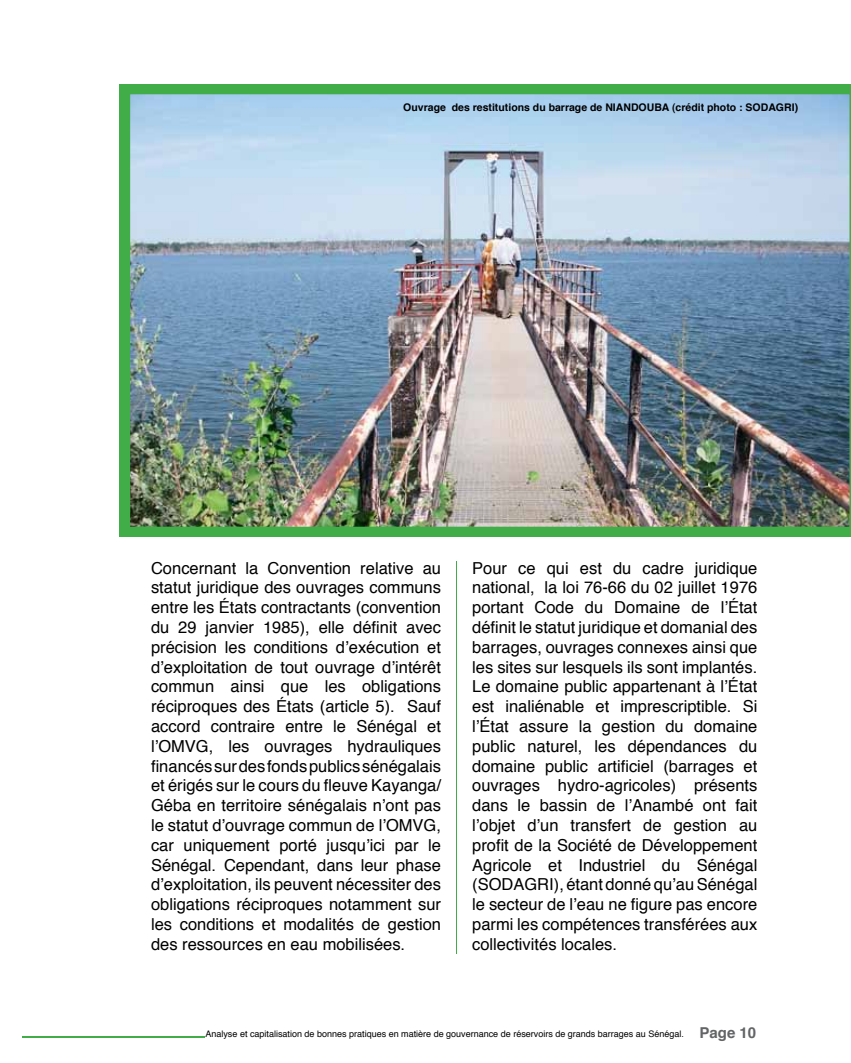
<style>
.page{position:relative;width:851px;height:1063px;background:#fff}
.page>*{position:absolute;margin:0;border:0;box-sizing:border-box;transform-origin:0 0}
.t1{font:16.5px/19.8px "Helvetica";color:#000;text-align:justify}
.t2{font:700 10.5px "Helvetica";color:#000}
.t3{font:9px "Helvetica";color:#000}
.s1{font-weight:700;font-size:15px;color:#636466}
</style>
<div class="page">
<div style="left:119px;top:84px;width:731px;height:453px;background:#41ad49"></div>
<hr style="left:456px;top:561px;width:1px;height:393px;background:#41ad49">
<img style="left:132px;top:96px;width:715px;height:429px">
<div style="left:129px;top:93px;width:721px;height:435px;border:2px solid #41ad49"></div>
<hr style="left:22px;top:1036px;width:183px;height:2px;background:#41ad49">
<p class="t2" style="left:403px;top:99px;width:396px">Ouvrage des restitutions du barrage de NIANDOUBA (crédit photo : SODAGRI)</p>
<p class="t1" style="left:151px;top:558px;width:291px">Concernant la Convention relative au statut juridique des ouvrages communs entre les États contractants (convention du 29 janvier 1985), elle définit avec précision les conditions d’exécution et d’exploitation de tout ouvrage d’intérêt commun ainsi que les obligations réciproques des États (article 5). Sauf accord contraire entre le Sénégal et l’OMVG, les ouvrages hydrauliques financés sur des fonds publics sénégalais et érigés sur le cours du fleuve Kayanga/ Géba en territoire sénégalais n’ont pas le statut d’ouvrage commun de l’OMVG, car uniquement porté jusqu’ici par le Sénégal. Cependant, dans leur phase d’exploitation, ils peuvent nécessiter des obligations réciproques notamment sur les conditions et modalités de gestion des ressources en eau mobilisées.</p>
<p class="t1" style="left:472px;top:558px;width:287px">Pour ce qui est du cadre juridique national, la loi 76-66 du 02 juillet 1976 portant Code du Domaine de l’État définit le statut juridique et domanial des barrages, ouvrages connexes ainsi que les sites sur lesquels ils sont implantés.<br>Le domaine public appartenant à l’État est inaliénable et imprescriptible. Si l’État assure la gestion du domaine public naturel, les dépendances du domaine public artificiel (barrages et ouvrages hydro-agricoles) présents dans le bassin de l’Anambé ont fait l’objet d’un transfert de gestion au profit de la Société de Développement Agricole et Industriel du Sénégal (SODAGRI), étant donné qu’au Sénégal le secteur de l’eau ne figure pas encore parmi les compétences transférées aux collectivités locales.</p>
<p class="t3" style="left:205px;top:1027px;width:552px">Analyse et capitalisation de bonnes pratiques en matière de gouvernance de réservoirs de grands barrages au Sénégal. <span class="s1">Page 10</span></p>
</div>
